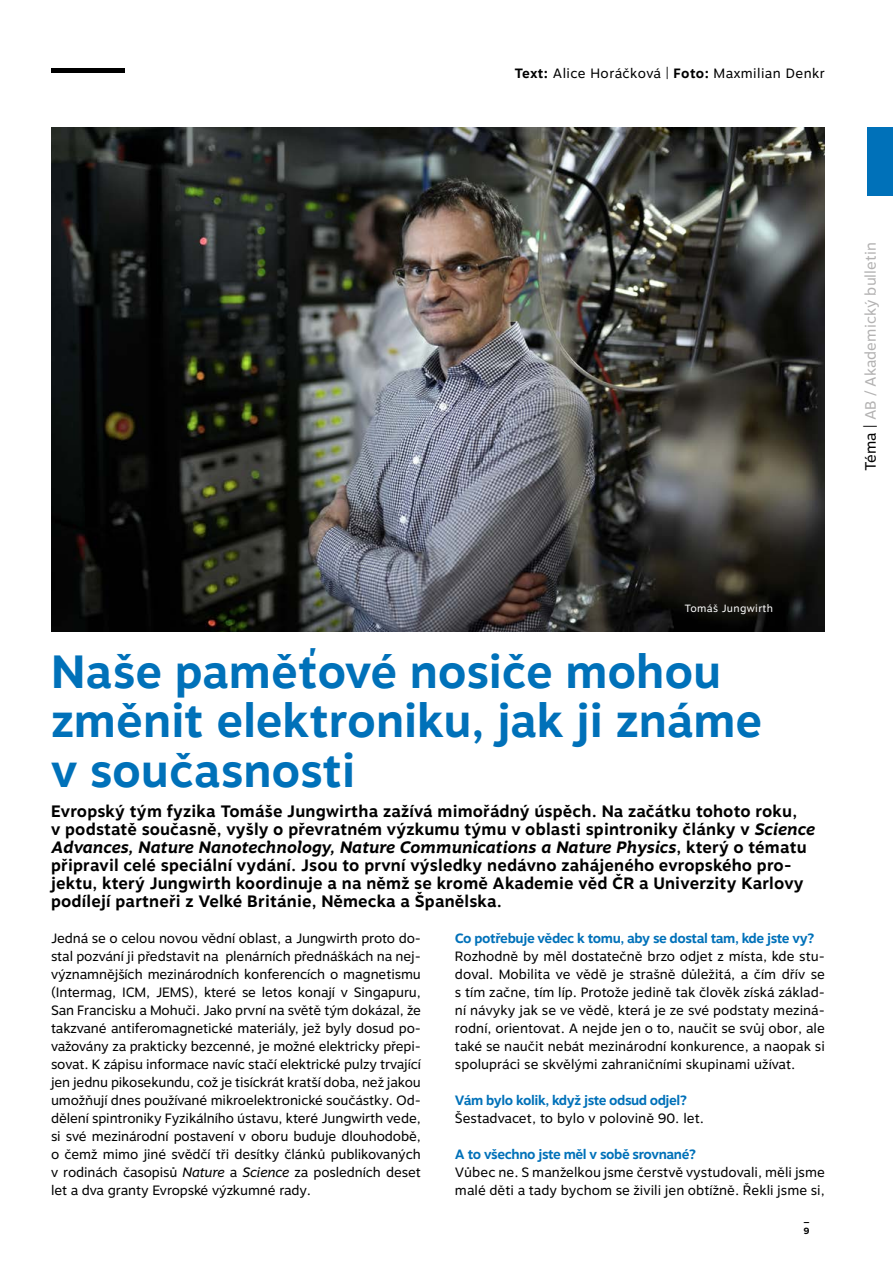
<style>
.page{position:relative;width:893px;height:1263px;background:#fff}
.page>*{position:absolute;margin:0;border:0;box-sizing:border-box;transform-origin:0 0}
.t1{font:700 46.5px/49.5px "Motiva Sans";letter-spacing:-.005em;color:#0071b9}
.t2{font:700 16.5px/18px "Motiva Sans";letter-spacing:.01em;color:#000}
.t3{font:15px "Motiva Sans";color:#b3b2b2}
.t4{font:13.5px/18px "Motiva Sans";color:#000;text-align:justify}
.t5{font:700 13.5px "Motiva Sans";letter-spacing:-.03em;color:#0071b9}
.t6{font:13.5px "Motiva Sans";letter-spacing:.03em;color:#000}
.t7{font:10.5px "Motiva Sans";letter-spacing:.03em;color:#fff}
.t8{font:700 9px/12px "Motiva Sans";color:#000}
.s1{font-weight:700}
.s2{color:#000}
.s3{font-style:italic}
</style>
<div class="page">
<hr style="left:51px;top:68px;width:74px;height:4px;background:#000">
<img style="left:51px;top:128px;width:774px;height:503px">
<div style="left:867px;top:128px;width:26px;height:68px;background:#0071b9"></div>
<p class="t6" style="left:514px;top:63px;width:312px"><span class="s1">Text:</span> Alice Horáčková | <span class="s1">Foto:</span> Maxmilian Denkr</p>
<p class="t3" style="left:860px;top:471px;width:230px;rotate:-90deg"><span class="s2">Téma |</span> AB / Akademický bulletin</p>
<p class="t7" style="left:685px;top:600px;width:90px">Tomáš Jungwirth</p>
<h1 class="t1" style="left:51px;top:647px;width:713px">Naše paměťové nosiče mohou změnit elektroniku, jak ji známe v současnosti</h1>
<p class="t2" style="left:51px;top:802px;width:766px">Evropský tým fyzika Tomáše Jungwirtha zažívá mimořádný úspěch. Na začátku tohoto roku,<br>v podstatě současně, vyšly o převratném výzkumu týmu v oblasti spintroniky články v <span class="s3">Science Advances, Nature Nanotechnology, Nature Communications a Nature Physics</span>, který o tématu připravil celé speciální vydání. Jsou to první výsledky nedávno zahájeného evropského pro&shy;jektu, který Jungwirth koordinuje a na němž se kromě Akademie věd ČR a Univerzity Karlovy podílejí partneři z Velké Británie, Německa a Španělska.</p>
<p class="t4" style="left:51px;top:929px;width:371px">Jedná se o celou novou vědní oblast, a Jungwirth proto do&shy;stal pozvání ji představit na plenárních přednáškách na nej&shy;významnějších mezinárodních konferencích o magnetismu (Intermag, ICM, JEMS), které se letos konají v Singapuru, San Francisku a Mohuči. Jako první na světě tým dokázal, že takzvané antiferomagnetické materiály, jež byly dosud po&shy;važovány za prakticky bezcenné, je možné elektricky přepi&shy;sovat. K zápisu informace navíc stačí elektrické pulzy trvající jen jednu pikosekundu, což je tisíckrát kratší doba, než jakou umožňují dnes používané mikroelektronické součástky. Od&shy;dělení spintroniky Fyzikálního ústavu, které Jungwirth vede, si své mezinárodní postavení v oboru buduje dlouhodobě, o čemž mimo jiné svědčí tři desítky článků publikovaných v rodinách časopisů <span class="s3">Nature</span> a <span class="s3">Science</span> za posledních deset let a dva granty Evropské výzkumné rady.</p>
<p class="t5" style="left:455px;top:928px;width:361px">Co potřebuje vědec k tomu, aby se dostal tam, kde jste vy?</p>
<p class="t4" style="left:455px;top:947px;width:371px">Rozhodně by měl dostatečně brzo odjet z místa, kde stu&shy;doval. Mobilita ve vědě je strašně důležitá, a čím dřív se s tím začne, tím líp. Protože jedině tak člověk získá základ&shy;ní návyky jak se ve vědě, která je ze své podstaty meziná&shy;rodní, orientovat. A nejde jen o to, naučit se svůj obor, ale také se naučit nebát mezinárodní konkurence, a naopak si spolupráci se skvělými zahraničními skupinami užívat.</p>
<p class="t5" style="left:455px;top:1090px;width:234px">Vám bylo kolik, když jste odsud odjel?</p>
<p class="t4" style="left:455px;top:1109px;width:251px">Šestadvacet, to bylo v polovině 90. let.</p>
<p class="t5" style="left:455px;top:1144px;width:243px">A to všechno jste měl v sobě srovnané?</p>
<p class="t4" style="left:455px;top:1163px;width:371px">Vůbec ne. S manželkou jsme čerstvě vystudovali, měli jsme malé děti a tady bychom se živili jen obtížně. Řekli jsme si,</p>
<p class="t8" style="left:803px;top:1213px;width:8px">_<br>9</p>
</div>
